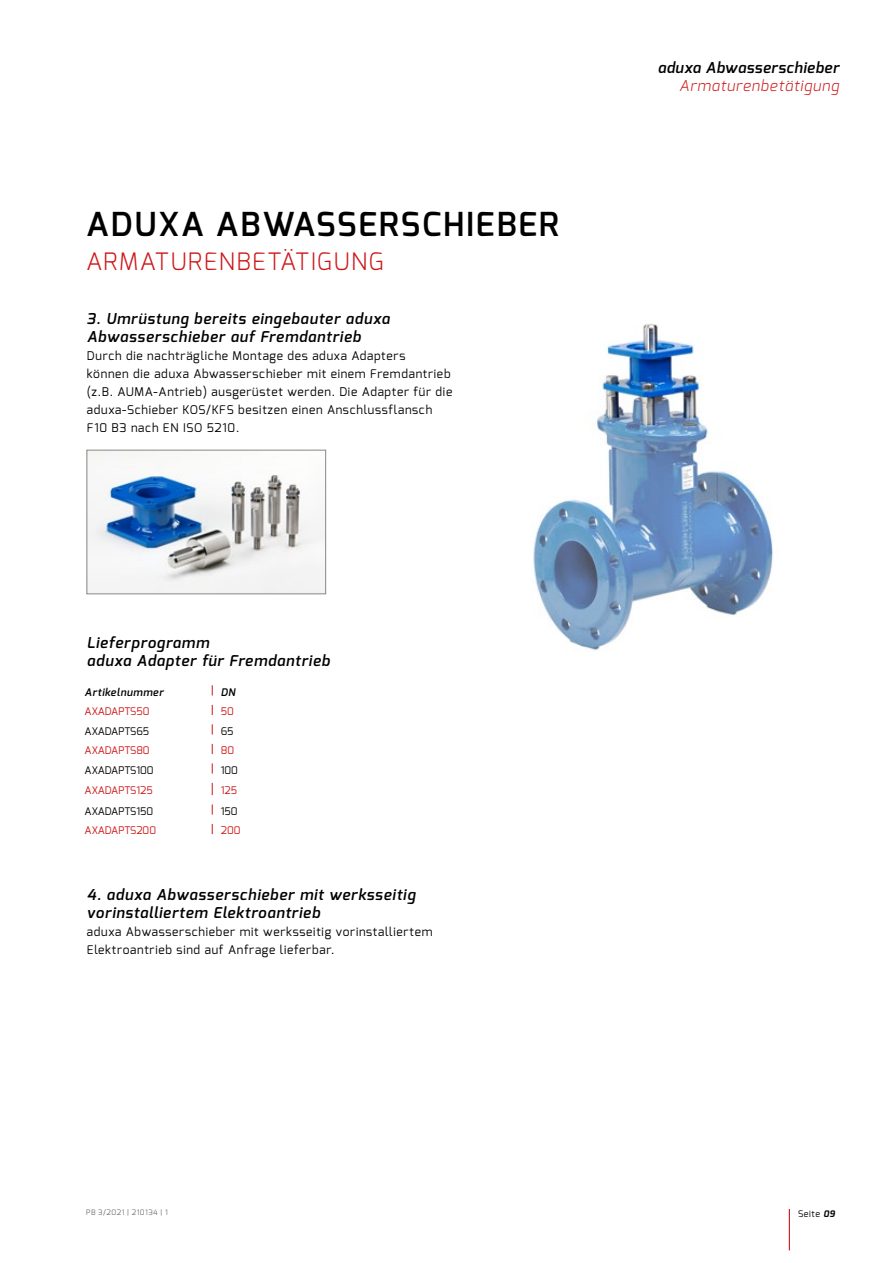
<style>
.page{position:relative;width:893px;height:1263px;background:#fff}
.page>*{position:absolute;margin:0;border:0;box-sizing:border-box;transform-origin:0 0}
.t1{font:600 33px "Exo";letter-spacing:.06em;color:#000}
.t2{font:300 24px "Exo";letter-spacing:.06em;color:#cd1719}
.t3{font:italic 600 15px/18px "Exo";letter-spacing:.06em;color:#000}
.t4{font:italic 600 15px "Exo";letter-spacing:.04em;color:#000}
.t5{font:italic 300 15px "Exo";letter-spacing:.06em;color:#cd1719}
.t6{font:12px/18px "Exo";letter-spacing:.06em;color:#000}
.t7{font:10.5px "Exo";color:#cd1719}
.t8{font:10.5px "Exo";color:#000}
.t9{font:italic 600 10.5px "Exo";letter-spacing:.06em;color:#000}
.t10{font:9px "Exo";letter-spacing:.06em;color:#000}
.t11{font:7.5px "Exo";letter-spacing:.06em;color:#717274}
.s1{font-weight:700;font-style:italic}
</style>
<div class="page">
<hr style="left:789px;top:1209px;width:1px;height:41px;background:#cd1719">
<svg style="left:212px;top:783px;width:1px;height:12px"></svg>
<img style="left:533px;top:323px;width:240px;height:328px">
<img style="left:89px;top:452px;width:235px;height:140px">
<div style="left:87px;top:450px;width:239px;height:144px;border:1px solid #878787"></div>
<h1 class="t1" style="left:86px;top:202px;width:474px">ADUXA ABWASSERSCHIEBER</h1>
<h2 class="t2" style="left:86px;top:246px;width:299px">ARMATURENBETÄTIGUNG</h2>
<p class="t3" style="left:87px;top:310px;width:304px">3. Umrüstung bereits eingebauter aduxa<br>Abwasserschieber auf Fremdantrieb</p>
<p class="t6" style="left:87px;top:347px;width:367px">Durch die nachträgliche Montage des aduxa Adapters<br>können die aduxa Abwasserschieber mit einem Fremdantrieb (z.B. AUMA-Antrieb) ausgerüstet werden. Die Adapter für die aduxa-Schieber KOS/KFS besitzen einen Anschlussflansch F10 B3 nach EN ISO 5210.</p>
<p class="t3" style="left:87px;top:634px;width:244px">Lieferprogramm<br>aduxa Adapter für Fremdantrieb</p>
<p class="t9" style="left:85px;top:685px;width:80px">Artikelnummer</p>
<p class="t9" style="left:221px;top:685px;width:16px">DN</p>
<p class="t7" style="left:85px;top:705px;width:66px">AXADAPTS50</p>
<p class="t7" style="left:221px;top:705px;width:15px">50</p>
<p class="t8" style="left:85px;top:724px;width:66px">AXADAPTS65</p>
<p class="t8" style="left:221px;top:724px;width:14px">65</p>
<p class="t7" style="left:85px;top:744px;width:67px">AXADAPTS80</p>
<p class="t7" style="left:221px;top:744px;width:15px">80</p>
<p class="t8" style="left:85px;top:763px;width:70px">AXADAPTS100</p>
<p class="t8" style="left:221px;top:763px;width:19px">100</p>
<p class="t7" style="left:85px;top:784px;width:70px">AXADAPTS125</p>
<p class="t7" style="left:221px;top:784px;width:18px">125</p>
<p class="t8" style="left:85px;top:804px;width:70px">AXADAPTS150</p>
<p class="t8" style="left:221px;top:804px;width:18px">150</p>
<p class="t7" style="left:85px;top:824px;width:73px">AXADAPTS200</p>
<p class="t7" style="left:221px;top:824px;width:21px">200</p>
<p class="t3" style="left:87px;top:886px;width:330px">4. aduxa Abwasserschieber mit werksseitig vorinstalliertem Elektroantrieb</p>
<p class="t6" style="left:87px;top:923px;width:347px">aduxa Abwasserschieber mit werksseitig vorinstalliertem<br>Elektroantrieb sind auf Anfrage lieferbar.</p>
<p class="t4" style="left:658px;top:58px;width:183px">aduxa Abwasserschieber</p>
<p class="t5" style="left:679px;top:76px;width:161px">Armaturenbetätigung</p>
<p class="t11" style="left:86px;top:1208px;width:83px">PB 3/2021 | 210134 | 1</p>
<p class="t10" style="left:798px;top:1208px;width:38px">Seite <span class="s1">09</span></p>
</div>
